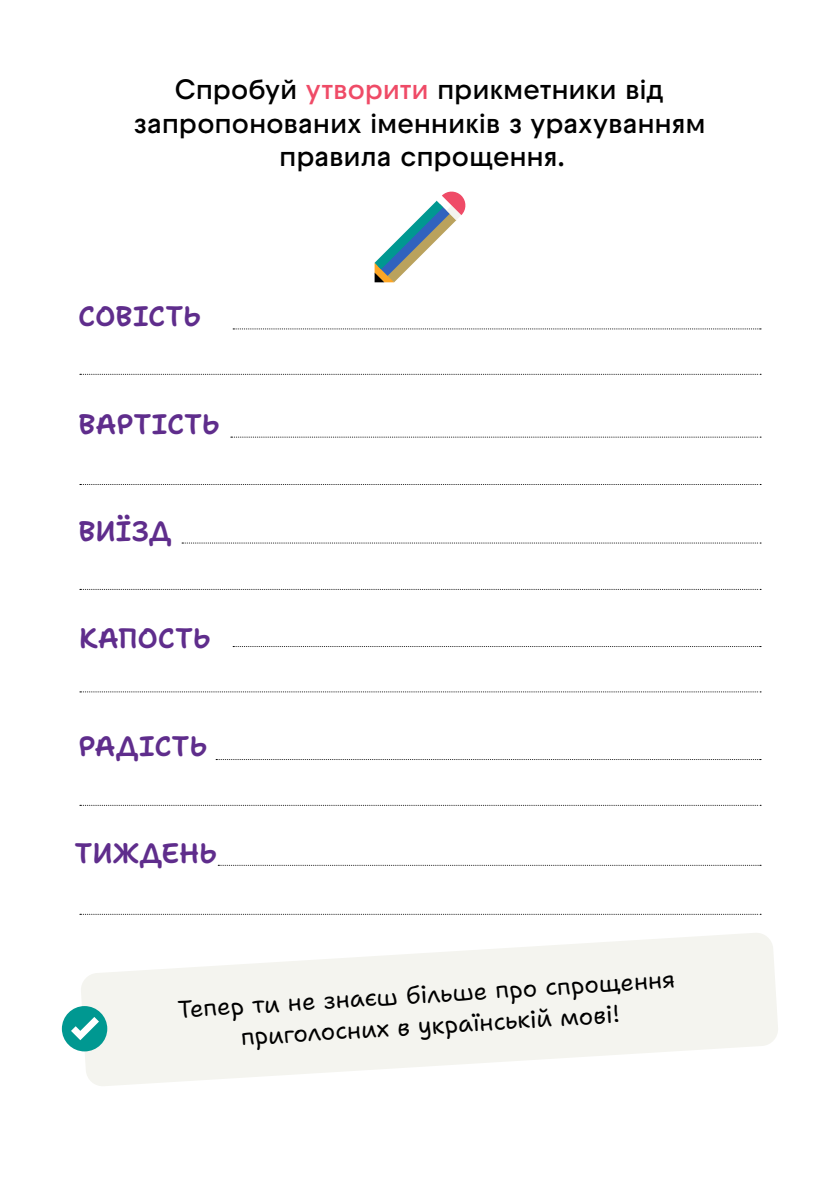
<style>
.page{position:relative;width:840px;height:1191px;background:#fff}
.page>*{position:absolute;margin:0;border:0;box-sizing:border-box;transform-origin:0 0}
.t1{font:600 28px/33.6px "Raptor V3 Premium";letter-spacing:-.01em;color:#000;text-align:center}
.t2{font:600 28px "Shantell Sans";color:#5f2d8c}
.t3{font:24px/31.4px "Shantell Sans";color:#000;text-align:center}
.s1{color:#ef4b67}
</style>
<div class="page">
<svg style="left:81px;top:933px;width:697px;height:153px;fill:#f4f4ef"></svg>
<div style="left:62px;top:1006px;width:45px;height:45px;background:#009891;border-radius:50%"></div>
<svg style="left:71px;top:1017px;width:28px;height:23px"></svg>
<svg style="left:374px;top:191px;width:92px;height:91px"></svg>
<svg style="left:233px;top:328px;width:527px;height:1px"></svg>
<svg style="left:80px;top:374px;width:680px;height:1px"></svg>
<svg style="left:231px;top:437px;width:529px;height:1px"></svg>
<svg style="left:80px;top:484px;width:680px;height:1px"></svg>
<svg style="left:182px;top:542px;width:578px;height:1px"></svg>
<svg style="left:80px;top:589px;width:680px;height:1px"></svg>
<svg style="left:233px;top:646px;width:527px;height:1px"></svg>
<svg style="left:80px;top:691px;width:680px;height:1px"></svg>
<svg style="left:216px;top:759px;width:544px;height:1px"></svg>
<svg style="left:80px;top:805px;width:680px;height:1px"></svg>
<svg style="left:218px;top:865px;width:542px;height:1px"></svg>
<svg style="left:80px;top:914px;width:680px;height:1px"></svg>
<p class="t1" style="left:133px;top:71px;width:573px">Спробуй <span class="s1">утворити</span> прикметники від запропонованих іменників з урахуванням правила спрощення.</p>
<p class="t2" style="left:78px;top:300px;width:124px">СОВІСТЬ</p>
<p class="t2" style="left:78px;top:408px;width:143px">ВАРТІСТЬ</p>
<p class="t2" style="left:78px;top:515px;width:94px">ВИЇЗД</p>
<p class="t2" style="left:79px;top:622px;width:133px">КАПОСТЬ</p>
<p class="t2" style="left:78px;top:729px;width:130px">РАДІСТЬ</p>
<p class="t2" style="left:75px;top:837px;width:143px">ТИЖДЕНЬ</p>
<p class="t3" style="left:177px;top:996px;width:499px;rotate:-4deg">Тепер ти не знаєш більше про спрощення приголосних в українській мові!</p>
</div>
